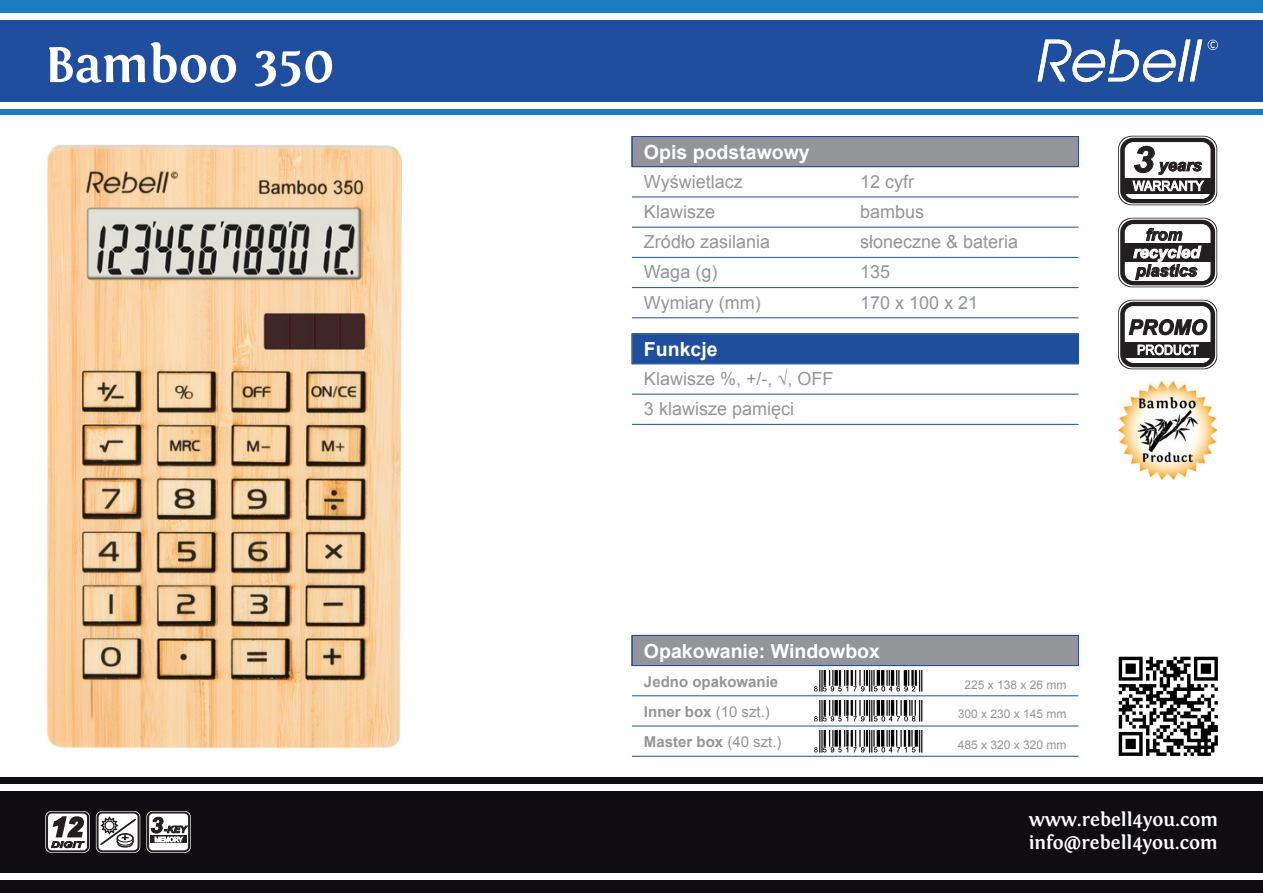
<style>
.page{position:relative;width:1263px;height:893px;background:#fff}
.page>*{position:absolute;margin:0;border:0;box-sizing:border-box;transform-origin:0 0}
.t1{font:700 52.5px "Fontin";color:#fff}
.t2{font:700 19.5px "Arial";color:#fff}
.t3{font:700 19.5px/23.4px "Fontin";color:#fff}
.t4{font:18px/29.8px "Arial";color:#939598}
.t5{font:italic 700 16.5px/36px "Arial";color:#231f20;text-align:center}
.t6{font:italic 700 16.5px "Arial";color:#fff}
.t7{font:700 15px/29.8px "Arial";color:#939598}
.t8{font:13.5px "Arial Narrow";color:#fff;scale:1.12 1}
.t9{font:12px "Arial";color:#939598}
.s1{font-size:36px}
.s2{font-weight:400}
</style>
<div class="page">
<div style="left:0;top:0;width:1263px;height:115px;background:#1b7bc0"></div>
<div style="left:0;top:16px;width:1263px;height:89px;background:#1f4e9f"></div>
<div style="left:0;top:102px;width:1263px;height:6px;background:#fff"></div>
<div style="left:0;top:13px;width:1263px;height:7px;background:#fff"></div>
<div style="left:0;top:778px;width:1263px;height:115px;background:#0f0c12"></div>
<div style="left:0;top:784px;width:1263px;height:7px;background:#fff"></div>
<div style="left:0;top:873px;width:1263px;height:6px;background:#fff"></div>
<svg style="left:1037px;top:40px;width:181px;height:42px"></svg>
<div style="left:632px;top:635px;width:446px;height:31px;background:#939598"></div>
<div style="left:632px;top:635px;width:447px;height:31px;border:1px solid #1f4e9f"></div>
<hr style="left:632px;top:695px;width:446px;height:1px;background:#1f4e9f">
<hr style="left:632px;top:726px;width:446px;height:1px;background:#1f4e9f">
<hr style="left:632px;top:756px;width:446px;height:1px;background:#1f4e9f">
<img style="left:814px;top:670px;width:109px;height:22px">
<img style="left:814px;top:700px;width:109px;height:22px">
<img style="left:814px;top:731px;width:109px;height:21px">
<div style="left:632px;top:137px;width:446px;height:30px;background:#939598"></div>
<div style="left:632px;top:136px;width:447px;height:31px;border:1px solid #1f4e9f"></div>
<hr style="left:632px;top:197px;width:446px;height:1px;background:#1f4e9f">
<hr style="left:632px;top:227px;width:446px;height:1px;background:#1f4e9f">
<hr style="left:632px;top:257px;width:446px;height:1px;background:#1f4e9f">
<hr style="left:632px;top:287px;width:446px;height:1px;background:#1f4e9f">
<hr style="left:632px;top:317px;width:446px;height:1px;background:#1f4e9f">
<div style="left:632px;top:334px;width:446px;height:30px;background:#1f4e9f"></div>
<div style="left:632px;top:333px;width:447px;height:31px;border:1px solid #1f4e9f"></div>
<hr style="left:632px;top:394px;width:446px;height:1px;background:#1f4e9f">
<hr style="left:632px;top:424px;width:446px;height:1px;background:#1f4e9f">
<img style="left:1118px;top:656px;width:100px;height:100px">
<img style="left:46px;top:144px;width:356px;height:604px">
<svg style="left:45px;top:811px;width:45px;height:42px;background:#918f90"></svg>
<svg style="left:96px;top:811px;width:95px;height:42px;background:#a19fa0"></svg>
<div style="left:105px;top:821px;width:9px;height:9px;border:1px solid #231f20;border-radius:50%"></div>
<svg style="left:1118px;top:136px;width:99px;height:69px"></svg>
<svg style="left:1118px;top:218px;width:99px;height:69px"></svg>
<svg style="left:1118px;top:300px;width:99px;height:69px"></svg>
<img style="left:1119px;top:382px;width:98px;height:98px">
<img style="left:1118px;top:429px;width:21px;height:51px">
<h1 class="t1" style="left:45px;top:35px;width:291px">Bamboo 350</h1>
<p class="t2" style="left:644px;top:139px;width:167px">Opis podstawowy</p>
<p class="t4" style="left:644px;top:167px;width:100px">Wyświetlacz</p>
<p class="t4" style="left:860px;top:167px;width:56px">12 cyfr</p>
<p class="t4" style="left:644px;top:197px;width:73px">Klawisze</p>
<p class="t4" style="left:860px;top:197px;width:66px">bambus</p>
<p class="t4" style="left:644px;top:227px;width:128px">Zródło zasilania</p>
<p class="t4" style="left:860px;top:227px;width:160px">słoneczne &amp; bateria</p>
<p class="t4" style="left:644px;top:257px;width:75px">Waga (g)</p>
<p class="t4" style="left:860px;top:257px;width:32px">135</p>
<p class="t4" style="left:644px;top:288px;width:118px">Wymiary (mm)</p>
<p class="t4" style="left:860px;top:288px;width:120px">170 x 100 x 21</p>
<p class="t2" style="left:644px;top:336px;width:75px">Funkcje</p>
<p class="t4" style="left:644px;top:364px;width:191px">Klawisze %, +/-, √, OFF<br>3 klawisze pamięci</p>
<p class="t5" style="left:1132px;top:148px;width:71px"><span class="s1">3</span> years</p>
<p class="t8" style="left:1133px;top:176px;width:65px">WARRANTY</p>
<p class="t5" style="left:1136px;top:217px;width:63px">from plastics</p>
<p class="t6" style="left:1133px;top:241px;width:68px">recycled</p>
<p class="t2" style="left:644px;top:638px;width:238px">Opakowanie: Windowbox</p>
<p class="t7" style="left:644px;top:667px;width:136px">Jedno opakowanie<br>Inner box <span class="s2">(10 szt.)</span></p>
<p class="t9" style="left:964px;top:676px;width:104px">225 x 138 x 26 mm</p>
<p class="t9" style="left:958px;top:706px;width:110px">300 x 230 x 145 mm</p>
<p class="t9" style="left:958px;top:737px;width:110px">485 x 320 x 320 mm</p>
<p class="t7" style="left:644px;top:727px;width:139px">Master box <span class="s2">(40 szt.)</span></p>
<p class="t3" style="left:1029px;top:808px;width:191px">www.rebell4you.com info@rebell4you.com</p>
</div>
